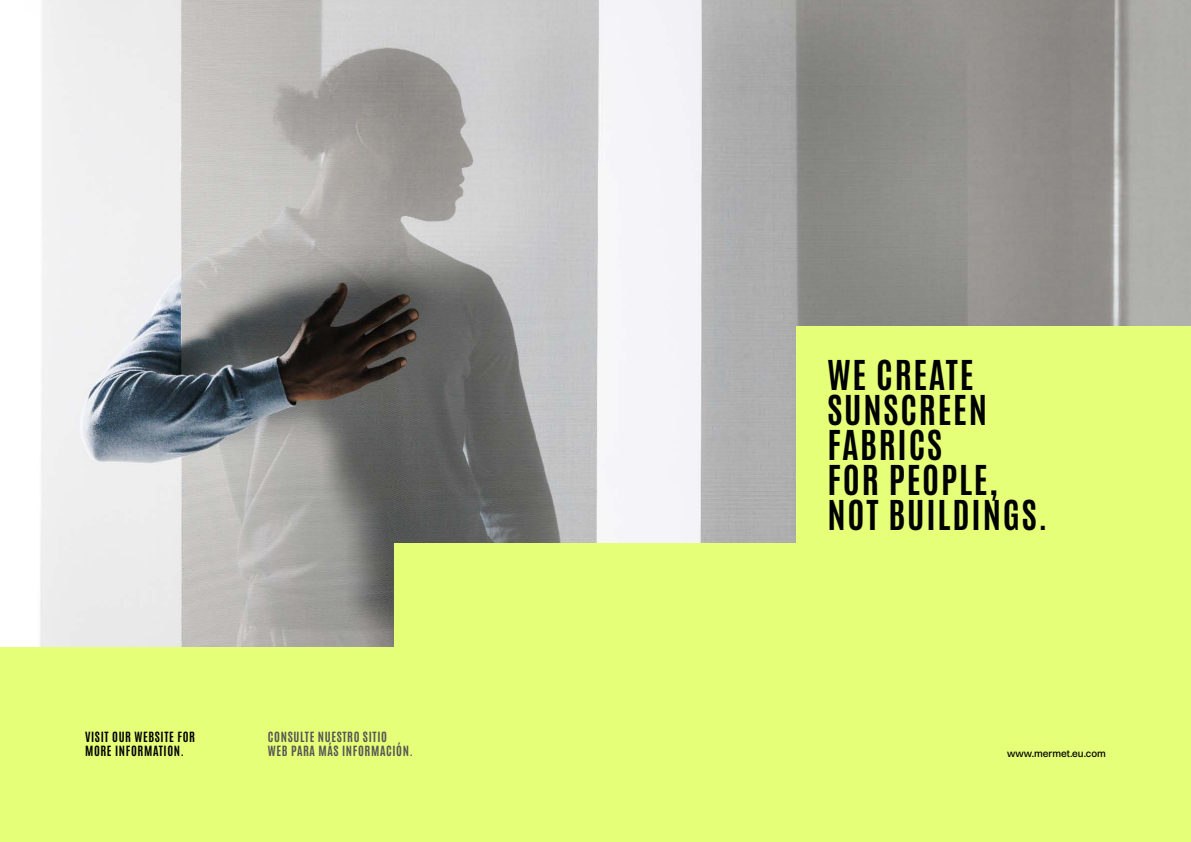
<style>
.page{position:relative;width:1191px;height:842px;background:#fff}
.page>*{position:absolute;margin:0;border:0;box-sizing:border-box;transform-origin:0 0}
.t1{font:35px/35px "Antonio";letter-spacing:.055em;color:#000}
.t2{font:12px/14.4px "Antonio";letter-spacing:.055em;color:#565655}
.t3{font:12px/14.4px "Antonio";letter-spacing:.055em;color:#000}
.t4{font:500 10px "Switzer";color:#000}
</style>
<div class="page">
<img style="left:0;top:0;width:1191px;height:648px">
<div style="left:797px;top:327px;width:394px;height:515px;background:#e5ff78"></div>
<div style="left:394px;top:544px;width:429px;height:298px;background:#e5ff78"></div>
<div style="left:0;top:648px;width:523px;height:194px;background:#e5ff78"></div>
<p class="t3" style="left:85px;top:730px;width:111px">VISIT OUR WEBSITE FOR<br>MORE INFORMATION.</p>
<p class="t2" style="left:268px;top:730px;width:146px">CONSULTE NUESTRO SITIO<br>WEB PARA MÁS INFORMACIÓN.</p>
<p class="t1" style="left:827px;top:358px;width:222px">WE CREATE<br>SUNSCREEN<br>FABRICS<br>FOR PEOPLE,<br>NOT BUILDINGS.</p>
<p class="t4" style="left:1007px;top:747px;width:100px">www.mermet.eu.com</p>
</div>
